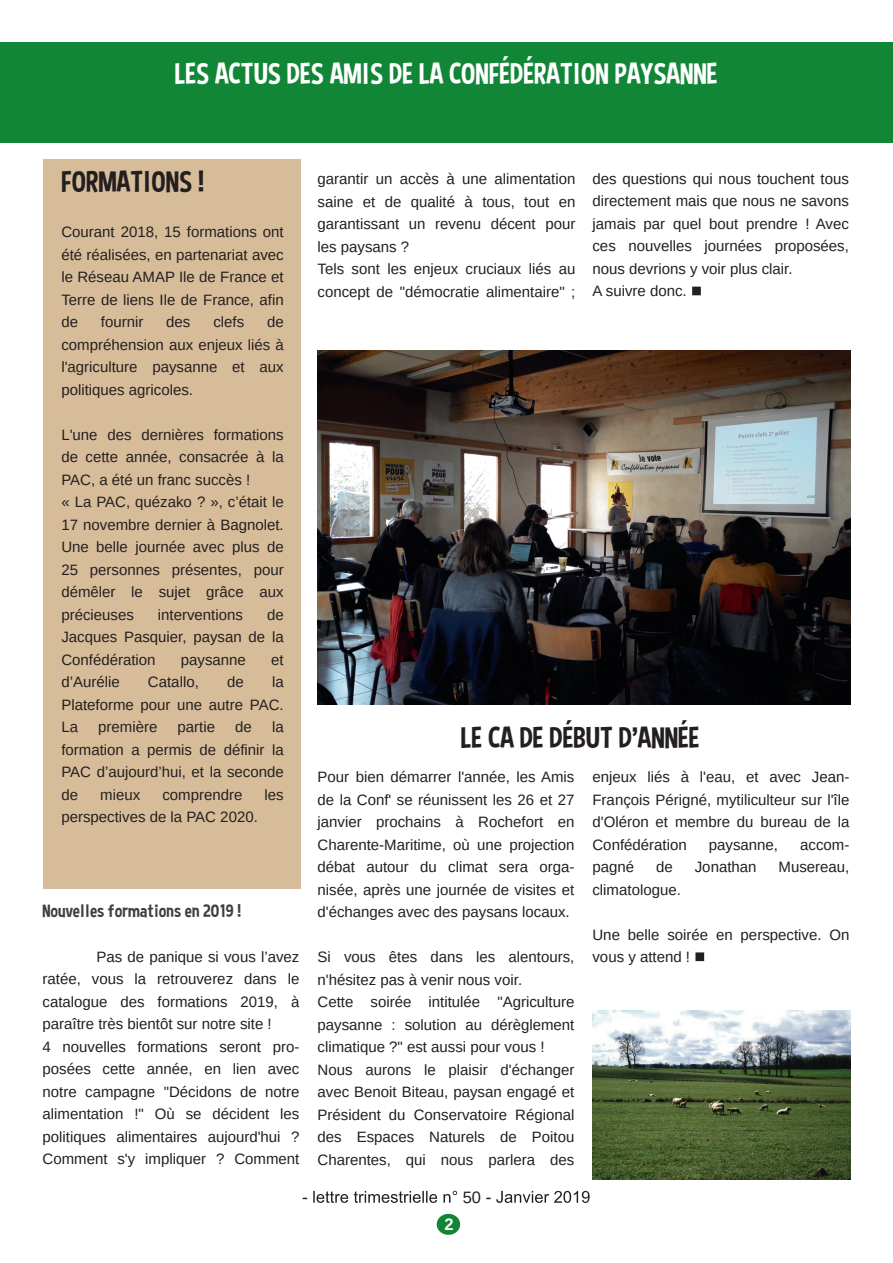
<style>
.page{position:relative;width:893px;height:1263px;background:#fff}
.page>*{position:absolute;margin:0;border:0;box-sizing:border-box;transform-origin:0 0}
.t1{font:30px "Curse Casual";color:#fff}
.t2{font:30px "Curse Casual";color:#231f20}
.t3{font:18px "Curse Casual";color:#3e3e3f}
.t4{font:16.5px "Liberation Sans";color:#231f20}
.t5{font:700 16.5px "Liberation Sans";color:#fff}
.t6{font:15px/22.5px "Liberation Sans";color:#231f20;text-align:justify}
</style>
<div class="page">
<div style="left:437px;top:1214px;width:23px;height:21px;background:#118637;border-radius:50%"></div>
<svg style="left:313px;top:1191px;width:35px;height:12px"></svg>
<svg style="left:354px;top:1191px;width:83px;height:12px"></svg>
<svg style="left:444px;top:1191px;width:13px;height:12px"></svg>
<svg style="left:486px;top:1191px;width:104px;height:12px"></svg>
<div style="left:43px;top:159px;width:257px;height:730px;background:#d7bc99"></div>
<div style="left:0;top:43px;width:893px;height:100px;background:#118637"></div>
<img style="left:317px;top:351px;width:533px;height:353px">
<div style="left:692px;top:287px;width:9px;height:8px;background:#231f20"></div>
<div style="left:695px;top:952px;width:9px;height:9px;background:#231f20"></div>
<img style="left:592px;top:1011px;width:258px;height:168px">
<h1 class="t1" style="left:175px;top:56px;width:544px">LES ACTUS DES AMIS DE LA CONFÉDÉRATION PAYSANNE</h1>
<h1 class="t2" style="left:61px;top:165px;width:144px">FORMATIONS !</h1>
<p class="t6" style="left:61px;top:221px;width:224px">Courant 2018, 15 formations ont été réalisées, en partenariat avec le Réseau AMAP Ile de France et Terre de liens Ile de France, afin de</p>
<p class="t6" style="left:61px;top:311px;width:224px;text-indent:206px">de compréhension aux enjeux liés à l'agriculture paysanne et aux politiques agricoles.</p>
<p class="t6" style="left:61px;top:423px;width:224px;text-align:left">L'une des dernières formations de cette année, consacrée à la<br>PAC, a été un franc succès !<br>« La PAC, quézako ? », c’était le<br>17 novembre dernier à Bagnolet.<br>Une belle journée avec plus de<br>25 personnes présentes, pour démêler le sujet grâce aux précieuses</p>
<p class="t6" style="left:101px;top:311px;width:44px">fournir</p>
<p class="t6" style="left:166px;top:311px;width:26px">des</p>
<p class="t6" style="left:213px;top:311px;width:32px">clefs</p>
<p class="t6" style="left:61px;top:603px;width:224px;text-indent:206px">de Jacques Pasquier, paysan de la Confédération</p>
<p class="t6" style="left:158px;top:603px;width:87px">interventions</p>
<p class="t6" style="left:181px;top:648px;width:67px">paysanne</p>
<p class="t6" style="left:271px;top:648px;width:14px">et</p>
<p class="t6" style="left:61px;top:671px;width:60px">d’Aurélie</p>
<p class="t6" style="left:148px;top:671px;width:52px">Catallo,</p>
<p class="t6" style="left:227px;top:671px;width:18px">de</p>
<p class="t6" style="left:61px;top:671px;width:224px;text-indent:211px">la Plateforme pour une autre PAC.<br>La</p>
<p class="t6" style="left:98px;top:716px;width:61px">première</p>
<p class="t6" style="left:178px;top:716px;width:39px">partie</p>
<p class="t6" style="left:235px;top:716px;width:18px">de</p>
<p class="t6" style="left:61px;top:716px;width:224px;text-indent:211px">la formation a permis de définir la PAC d’aujourd’hui, et la seconde de</p>
<p class="t6" style="left:100px;top:783px;width:42px">mieux</p>
<p class="t6" style="left:162px;top:783px;width:82px">comprendre</p>
<p class="t6" style="left:265px;top:783px;width:21px">les</p>
<p class="t6" style="left:61px;top:806px;width:198px">perspectives de la PAC 2020.</p>
<p class="t3" style="left:43px;top:900px;width:200px">Nouvelles formations en 2019 !</p>
<p class="t6" style="left:43px;top:945px;width:258px;text-align:left;text-indent:54px">Pas de panique si vous l’avez ratée, vous la retrouverez dans le catalogue des formations 2019, à paraître très bientôt sur notre site !<br>4 nouvelles formations seront pro&shy;posées cette année, en lien avec notre campagne "Décidons de notre alimentation !" Où se décident les politiques alimentaires aujourd'hui ?<br>Comment s'y impliquer ? Comment</p>
<p class="t6" style="left:317px;top:168px;width:259px;text-align:left">garantir un accès à une alimentation saine et de qualité à tous, tout en garantissant un revenu décent pour les paysans ?<br>Tels sont les enjeux cruciaux liés au concept de "démocratie alimentaire" ;</p>
<p class="t6" style="left:592px;top:167px;width:258px;text-align:left">des questions qui nous touchent tous directement mais que nous ne savons jamais par quel bout prendre ! Avec ces nouvelles journées proposées, nous devrions y voir plus clair.<br>A suivre donc.</p>
<h1 class="t2" style="left:461px;top:720px;width:240px">LE CA DE DÉBUT D'ANNÉE</h1>
<p class="t6" style="left:317px;top:766px;width:258px">Pour bien démarrer l'année, les Amis de la Conf' se réunissent les 26 et 27 janvier prochains à Rochefort en Charente-Maritime, où une projection débat autour du climat sera orga&shy;nisée, après une journée de visites et d'échanges avec des paysans locaux.</p>
<p class="t6" style="left:317px;top:946px;width:258px;text-align:left">Si vous êtes dans les alentours, n'hésitez pas à venir nous voir.<br>Cette soirée intitulée "Agriculture paysanne : solution au dérèglement climatique ?" est aussi pour vous !<br>Nous aurons le plaisir d'échanger avec Benoit Biteau, paysan engagé et Président du Conservatoire Régional des Espaces Naturels de Poitou Charentes, qui nous parlera des</p>
<p class="t6" style="left:592px;top:766px;width:258px">enjeux liés à l'eau, et avec Jean-François Périgné, mytiliculteur sur l'île d'Oléron et membre du bureau de la Confédération</p>
<p class="t6" style="left:709px;top:833px;width:71px">paysanne,</p>
<p class="t6" style="left:800px;top:833px;width:51px">accom-</p>
<p class="t6" style="left:592px;top:856px;width:43px">pagné</p>
<p class="t6" style="left:656px;top:856px;width:18px">de</p>
<p class="t6" style="left:695px;top:856px;width:63px">Jonathan</p>
<p class="t6" style="left:778px;top:856px;width:72px">Musereau,</p>
<p class="t6" style="left:592px;top:878px;width:90px">climatologue.</p>
<p class="t6" style="left:592px;top:923px;width:258px">Une belle soirée en perspective. On vous y attend !</p>
<p class="t5" style="left:444px;top:1215px;width:11px">2</p>
<p class="t4" style="left:463px;top:1188px;width:20px">50</p>
</div>
